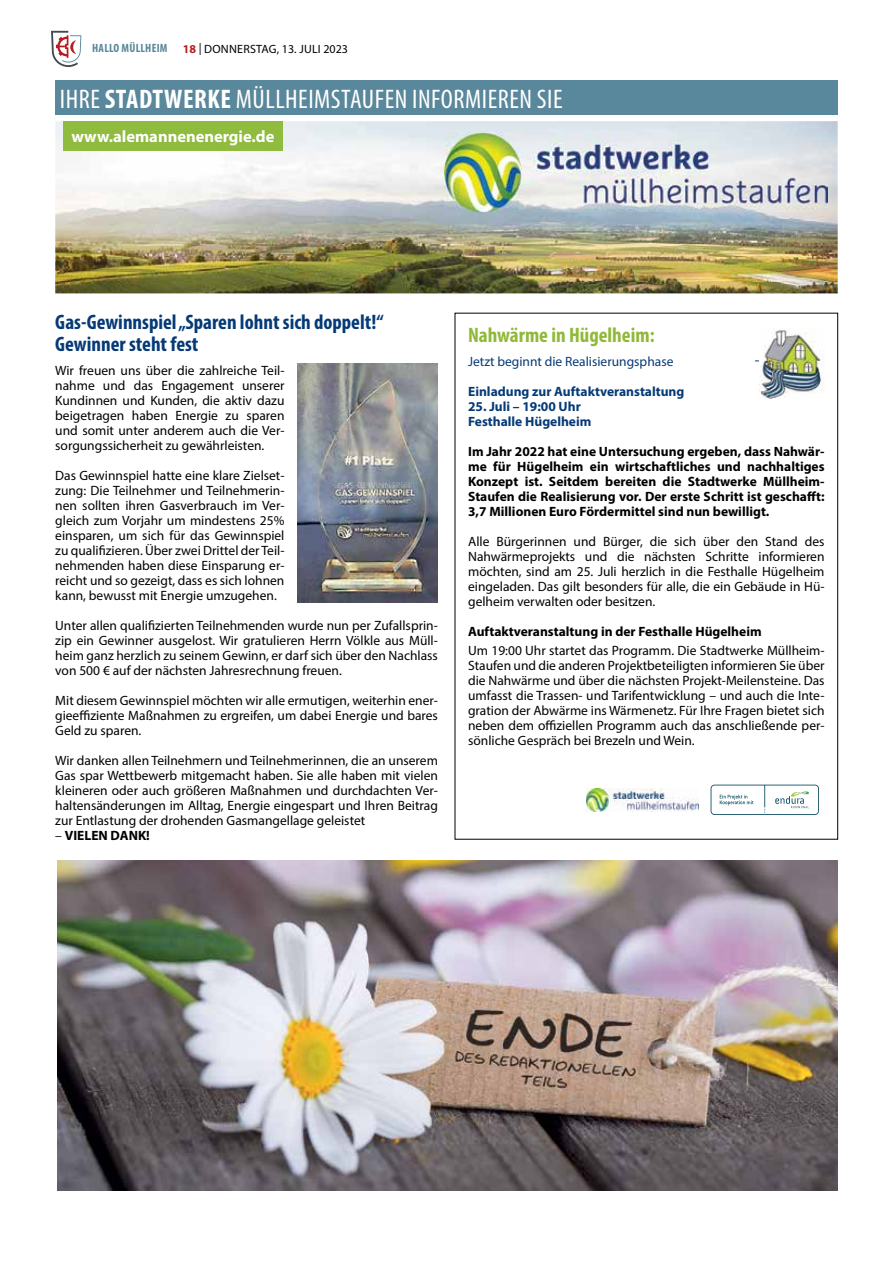
<style>
.page{position:relative;width:893px;height:1263px;background:#fff}
.page>*{position:absolute;margin:0;border:0;box-sizing:border-box;transform-origin:0 0}
.t1{font:condensed 27px "Myriad Pro";letter-spacing:.02em;color:#fff}
.t2{font:700 condensed 21px/22.5px "Myriad Pro";color:#053a77}
.t3{font:700 condensed 21px "Myriad Pro";color:#90b938}
.t4{font:700 16.5px "Myriad Pro";color:#fff}
.t5{font:13.5px/15px "Myriad Pro";color:#000;text-align:justify}
.t6{font:700 13.5px/15px "Myriad Pro";color:#000;text-align:justify}
.t7{font:700 13.5px/15px "Myriad Pro";color:#053a77}
.t8{font:13.5px "Myriad Pro";color:#053a77}
.t9{font:12px "Myriad Pro";letter-spacing:.02em;color:#000}
.t10{font:700 condensed 12px "Myriad Pro";letter-spacing:.02em;color:#59879b}
.s1{font-weight:700;color:#b61d22}
.s2{font-weight:700}
.s3{font-weight:400}
</style>
<div class="page">
<svg style="left:51px;top:31px;width:30px;height:36px"></svg>
<div style="left:55px;top:81px;width:783px;height:34px;background:#59879b"></div>
<img style="left:55px;top:121px;width:783px;height:172px">
<img style="left:444px;top:133px;width:383px;height:78px">
<div style="left:63px;top:121px;width:220px;height:30px;background:#8fbb3e"></div>
<img style="left:297px;top:363px;width:141px;height:240px">
<img style="left:755px;top:329px;width:69px;height:70px">
<img style="left:586px;top:784px;width:233px;height:31px">
<img style="left:57px;top:860px;width:781px;height:331px">
<p class="t10" style="left:92px;top:40px;width:76px">Hallo Müllheim</p>
<p class="t9" style="left:183px;top:42px;width:167px"><span class="s1">18</span> | Donnerstag, 13. Juli 2023</p>
<h1 class="t1" style="left:60px;top:83px;width:504px">IHRE <span class="s2">STADTWERKE</span> MÜLLHEIMSTAUFEN INFORMIEREN SIE</h1>
<p class="t4" style="left:71px;top:126px;width:204px">www.alemannenenergie.de</p>
<h2 class="t2" style="left:55px;top:310px;width:330px">Gas-Gewinnspiel „Sparen lohnt sich doppelt!“<br>Gewinner steht fest</h2>
<p class="t5" style="left:55px;top:362px;width:231px">Wir freuen uns über die zahlreiche Teil&shy;nahme und das Engagement unserer Kundinnen und Kunden, die aktiv dazu beigetragen haben Energie zu sparen und somit unter anderem auch die Ver&shy;sorgungssicherheit zu gewährleisten.</p>
<p class="t5" style="left:55px;top:467px;width:231px">Das Gewinnspiel hatte eine klare Zielset&shy;zung: Die Teilnehmer und Teilnehmerin&shy;nen sollten ihren Gasverbrauch im Ver&shy;gleich zum Vorjahr um mindestens 25% einsparen, um sich für das Gewinnspiel zu qualifizieren. Über zwei Drittel der Teil&shy;nehmenden haben diese Einsparung er&shy;reicht und so gezeigt, dass es sich lohnen kann, bewusst mit Energie umzugehen.</p>
<p class="t5" style="left:55px;top:617px;width:384px">Unter allen qualifizierten Teilnehmenden wurde nun per Zufallsprin&shy;zip ein Gewinner ausgelost. Wir gratulieren Herrn Völkle aus Müll&shy;heim ganz herzlich zu seinem Gewinn, er darf sich über den Nachlass von 500 € auf der nächsten Jahresrechnung freuen.</p>
<p class="t5" style="left:55px;top:692px;width:384px">Mit diesem Gewinnspiel möchten wir alle ermutigen, weiterhin ener&shy;gieeffiziente Maßnahmen zu ergreifen, um dabei Energie und bares Geld zu sparen.</p>
<p class="t5" style="left:55px;top:752px;width:384px">Wir danken allen Teilnehmern und Teilnehmerinnen, die an unserem Gas spar Wettbewerb mitgemacht haben. Sie alle haben mit vielen kleineren oder auch größeren Maßnahmen und durchdachten Ver&shy;haltensänderungen im Alltag, Energie eingespart und I hren Beitrag zur Entlastung der drohenden Gasmangellage geleistet</p>
<p class="t6" style="left:55px;top:827px;width:96px"><span class="s3">–</span> VIELEN DANK!</p>
<h2 class="t3" style="left:468px;top:322px;width:188px">Nahwärme in Hügelheim:</h2>
<p class="t8" style="left:468px;top:353px;width:207px">Jetzt beginnt die Realisierungsphase</p>
<p class="t7" style="left:468px;top:383px;width:218px">Einladung zur Auftaktveranstaltung</p>
<p class="t7" style="left:468px;top:398px;width:125px">25. Juli – 19:00 Uhr<br>Festhalle Hügelheim</p>
<p class="t6" style="left:468px;top:443px;width:358px">Im Jahr 2022 hat eine Untersuchung ergeben, dass Nahwär&shy;me für Hügelheim ein wirtschaftliches und nachhaltiges Konzept ist. Seitdem bereiten die Stadtwerke Müllheim-Staufen die Realisierung vor. Der erste Schritt ist geschafft:<br>3,7 Millionen Euro Fördermittel sind nun bewilligt.</p>
<p class="t5" style="left:468px;top:533px;width:358px">Alle Bürgerinnen und Bürger, die sich über den Stand des Nahwärmeprojekts und die nächsten Schritte informieren möchten, sind am 25. Juli herzlich in die Festhalle Hügelheim eingeladen. Das gilt besonders für alle, die ein Gebäude in Hü&shy;gelheim verwalten oder besitzen.</p>
<p class="t6" style="left:468px;top:623px;width:295px">Auftaktveranstaltung in der Festhalle Hügelheim</p>
<p class="t5" style="left:468px;top:642px;width:358px">Um 19:00 Uhr startet das Programm. Die Stadtwerke Müllheim-Staufen und die anderen Projektbeteiligten informieren Sie über die Nahwärme und über die nächsten Projekt-Meilensteine. Das umfasst die Trassen- und Tarifentwicklung – und auch die I nte&shy;gration der Abwärme ins Wärmenetz. Für I hre Fragen bietet sich neben dem offiziellen Programm auch das anschließende per&shy;sönliche Gespräch bei Brezeln und Wein.</p>
</div>
